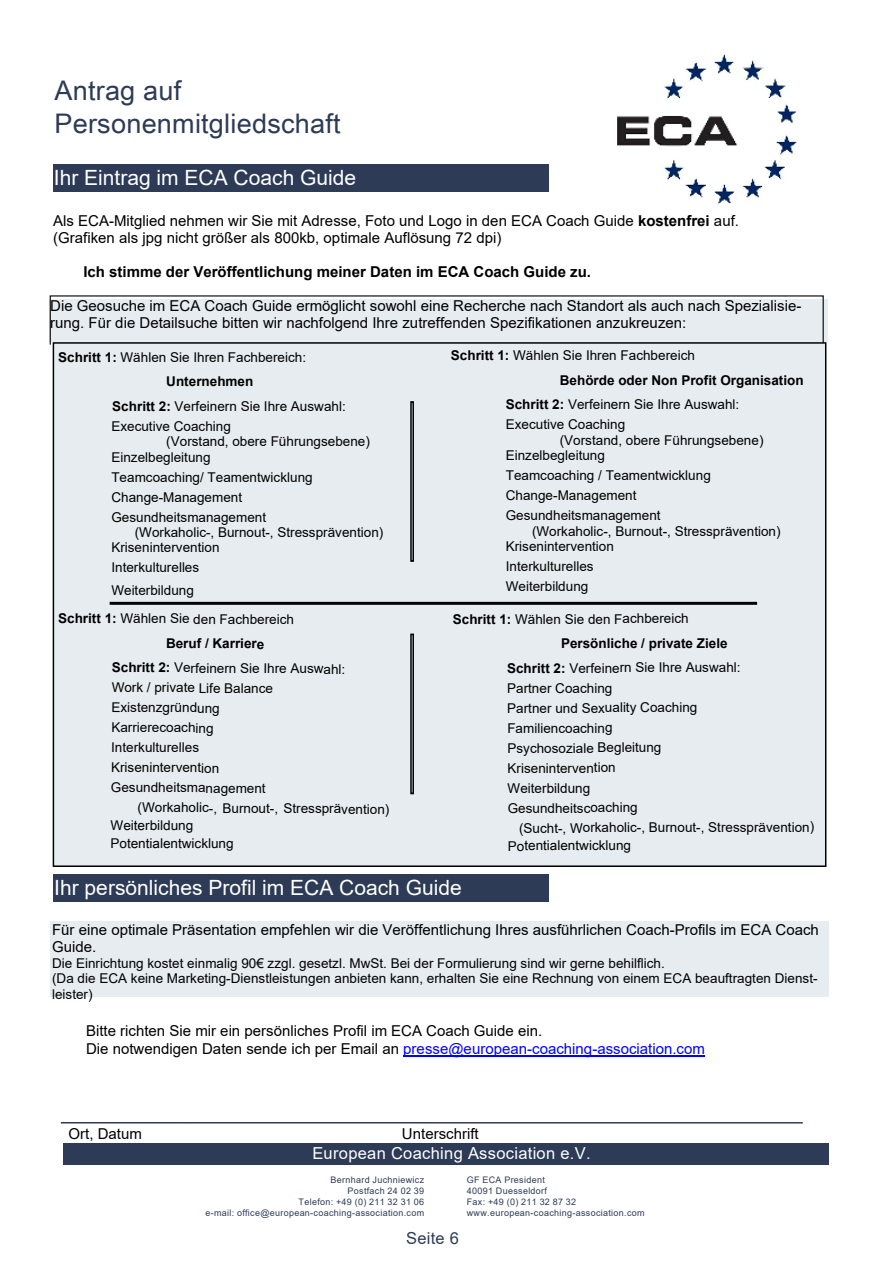
<style>
.page{position:relative;width:893px;height:1263px;background:#fff}
.page>*{position:absolute;margin:0;border:0;box-sizing:border-box;transform-origin:0 0}
.t1{font:27px/32.4px "Arial Unicode MS";letter-spacing:.01em;color:#2d3b56}
.t2{font:21px "Arial";color:#fff}
.t3{font:16.5px "Arial";letter-spacing:.02em;color:#fefefe}
.t4{font:16.5px "Arial";letter-spacing:.01em;color:#2d3b56}
.t5{font:15px/17.2px "Arial";color:#000}
.t6{font:700 15px "Arial";color:#000}
.t7{font:13.5px/20px "Arial";color:#000}
.t8{font:700 13.5px "Arial";color:#000}
.t9{font:13.5px/18.3px "Arial Unicode MS";letter-spacing:-.005em;color:#000}
.t10{font:9px/10.8px "Arial";letter-spacing:.035em;color:#2d3a56;text-align:right}
.s1{font-weight:700}
.s2{font-family:"Arial Unicode MS"}
.s3{color:#00f}
</style>
<div class="page">
<div style="left:54px;top:164px;width:495px;height:28px;background:#2d3b56"></div>
<div style="left:54px;top:875px;width:495px;height:27px;background:#2d3b56"></div>
<div style="left:49px;top:299px;width:779px;height:42px;background:#e7ecf0"></div>
<div style="left:50px;top:921px;width:779px;height:76px;background:#e7ecf0"></div>
<img style="left:617px;top:54px;width:179px;height:149px">
<div style="left:63px;top:1143px;width:765px;height:22px;background:#2d3b56"></div>
<div style="left:53px;top:342px;width:773px;height:525px;background:#e7ecf0;border:2px solid #000"></div>
<svg style="left:410px;top:401px;width:4px;height:161px"></svg>
<hr style="left:403px;top:1055px;width:302px;height:1px;background:#00f">
<hr style="left:61px;top:1122px;width:742px;height:1px;background:#2d3b56">
<svg style="left:410px;top:634px;width:4px;height:160px"></svg>
<div style="left:110px;top:602px;width:647px;height:3px;background:#e7ecf0;border:2px solid #000"></div>
<h1 class="t1" style="left:54px;top:77px;width:288px">Antrag auf<br>Personenmitgliedschaft</h1>
<h2 class="t2" style="left:54px;top:170px;width:304px">Ihr Eintrag im ECA Coach Guide</h2>
<p class="t5" style="left:53px;top:214px;width:687px">Als ECA-Mitglied nehmen wir Sie mit Adresse, Foto und Logo in den ECA Coach Guide <span class="s1">kostenfrei</span> auf. (Grafiken als jpg nicht größer als 800kb, optimale Auflösung 72 dpi)</p>
<p class="t6" style="left:83px;top:266px;width:509px">Ich stimme der Veröffentlichung meiner Daten im ECA Coach Guide zu.</p>
<p class="t5" style="left:50px;top:298px;width:753px">Die Geosuche im ECA Coach Guide ermöglicht sowohl eine Recherche nach Standort als auch nach Spezialisie&shy;rung. Für die Detailsuche bitten wir nachfolgend Ihre zutreffenden Spezifikationen anzukreuzen:</p>
<p class="t7" style="left:58px;top:348px;width:249px"><span class="s1">Schritt 1:</span> Wählen Sie Ihren Fachbereich:</p>
<p class="t8" style="left:166px;top:376px;width:89px">Unternehmen</p>
<p class="t7" style="left:112px;top:397px;width:235px"><span class="s1">Schritt 2:</span> Verfeinern Sie Ihre Auswahl:</p>
<p class="t7" style="left:111px;top:417px;width:121px">Executive Coaching</p>
<p class="t7" style="left:166px;top:433px;width:205px">(Vorstand, obere Führungsebene)</p>
<p class="t7" style="left:111px;top:448px;width:101px">Einzelbegleitung</p>
<p class="t7" style="left:111px;top:468px;width:203px">Teamcoaching/ Teamentwicklung<br>Change-Management<br>Gesundheitsmanagement</p>
<p class="t7" style="left:111px;top:526px;width:273px;line-height:15.5px;text-indent:23px">(Workaholic-, Burnout-, Stressprävention)<br>Krisenintervention</p>
<p class="t7" style="left:111px;top:558px;width:89px;line-height:22.2px">Interkulturelles<br>Weiterbildun<span class="s2">g</span></p>
<p class="t7" style="left:451px;top:347px;width:246px"><span class="s1">Schritt 1:</span> Wählen Sie Ihren Fachbereich</p>
<p class="t8" style="left:560px;top:375px;width:245px">Behörde oder Non Profit Organisation</p>
<p class="t7" style="left:506px;top:396px;width:235px"><span class="s1">Schritt 2:</span> Verfeinern Sie Ihre Auswahl:</p>
<p class="t7" style="left:506px;top:416px;width:121px">Executive Coaching</p>
<p class="t7" style="left:560px;top:431px;width:205px">(Vorstand, obere Führungsebene)</p>
<p class="t7" style="left:506px;top:447px;width:101px">Einzelbegleitung</p>
<p class="t7" style="left:506px;top:467px;width:207px">Teamcoaching / Teamentwicklung<br>Change-Management<br>Gesundheitsmanagement</p>
<p class="t7" style="left:506px;top:524px;width:276px;line-height:15.5px;text-indent:26px">(Workaholic-, Burnout-, Stressprävention)<br>Krisenintervention</p>
<p class="t7" style="left:506px;top:558px;width:89px">Interkulturelles<br>Weiterbildung</p>
<p class="t7" style="left:453px;top:610px;width:237px"><span class="s1">Schritt 1:</span> Wählen Sie den Fachbereich</p>
<p class="t8" style="left:561px;top:638px;width:168px">Persönliche / private Ziele</p>
<p class="t7" style="left:507px;top:659px;width:235px"><span class="s1">Schritt 2:</span> Verfeinern Sie Ihre Auswahl:</p>
<p class="t7" style="left:507px;top:679px;width:192px">Partner Coaching<br>Partner und Sexuality Coaching<br>Familiencoaching<br>Psychosoziale Begleitung<br>Krisenintervention<br>Weiterbildung<br>Gesundheitscoaching</p>
<p class="t7" style="left:519px;top:819px;width:297px">(Sucht-, Workaholic-, Burnout-, Stressprävention)</p>
<p class="t9" style="left:508px;top:838px;width:125px">Potentialentwicklung</p>
<p class="t7" style="left:58px;top:610px;width:237px"><span class="s1">Schritt 1:</span> Wählen Sie den Fachbereich</p>
<p class="t8" style="left:166px;top:638px;width:100px">Beruf / Karriere</p>
<p class="t7" style="left:112px;top:659px;width:235px"><span class="s1">Schritt 2:</span> Verfeinern Sie Ihre Auswahl:</p>
<p class="t7" style="left:112px;top:679px;width:163px">Work / private Life Balance</p>
<p class="t7" style="left:112px;top:699px;width:110px">Existenzgründung</p>
<p class="t7" style="left:111px;top:719px;width:104px">Karrierecoaching</p>
<p class="t7" style="left:111px;top:739px;width:89px">Interkulturelles</p>
<p class="t7" style="left:111px;top:759px;width:110px">Krisenintervention</p>
<p class="t7" style="left:111px;top:779px;width:156px">Gesundheitsmanagement</p>
<p class="t7" style="left:138px;top:799px;width:253px">(Workaholic-, Burnout-, Stressprävention)</p>
<p class="t9" style="left:111px;top:817px;width:125px">Weiterbildung<br>Potentialentwicklung</p>
<h2 class="t2" style="left:54px;top:879px;width:409px">Ihr persönliches Profil im ECA Coach Guide</h2>
<p class="t5" style="left:52px;top:922px;width:768px">Für eine optimale Präsentation empfehlen wir die Veröffentlichung Ihres ausführlichen Coach-Profils im ECA Coach<br>Guide.</p>
<p class="t7" style="left:52px;top:957px;width:767px;line-height:15.5px">Die Einrichtung kostet einmalig 90€ zzgl. gesetzl. MwSt. Bei der Formulierung sind wir gerne behilflich.<br>(Da die ECA keine Marketing-Dienstleistungen anbieten kann, erhalten Sie eine Rechnung von einem ECA beauftragten Dienst&shy;leister)</p>
<p class="t5" style="left:86px;top:1024px;width:620px">Bitte richten Sie mir ein persönliches Profil im ECA Coach Guide ein.<br>Die notwendigen Daten sende ich per Email an <span class="s3">presse@european-coaching-association.com</span></p>
<p class="t5" style="left:69px;top:1126px;width:75px">Ort, Datum</p>
<p class="t5" style="left:402px;top:1126px;width:78px">Unterschrift</p>
<p class="t3" style="left:312px;top:1147px;width:280px">European Coaching Association e.V.</p>
<p class="t10" style="left:205px;top:1175px;width:220px">Bernhard Juchniewicz<br>Postfach 24 02 39<br>Telefon: +49 (0) 211 32 31 06<br>e-mail: office@european-coaching-association.com</p>
<p class="t10" style="left:467px;top:1175px;width:179px;text-align:left">GF ECA President<br>40091 Duesseldorf<br>Fax: +49 (0) 211 32 87 32 www.european-coaching-association.com</p>
<p class="t4" style="left:406px;top:1232px;width:54px">Seite 6</p>
</div>
